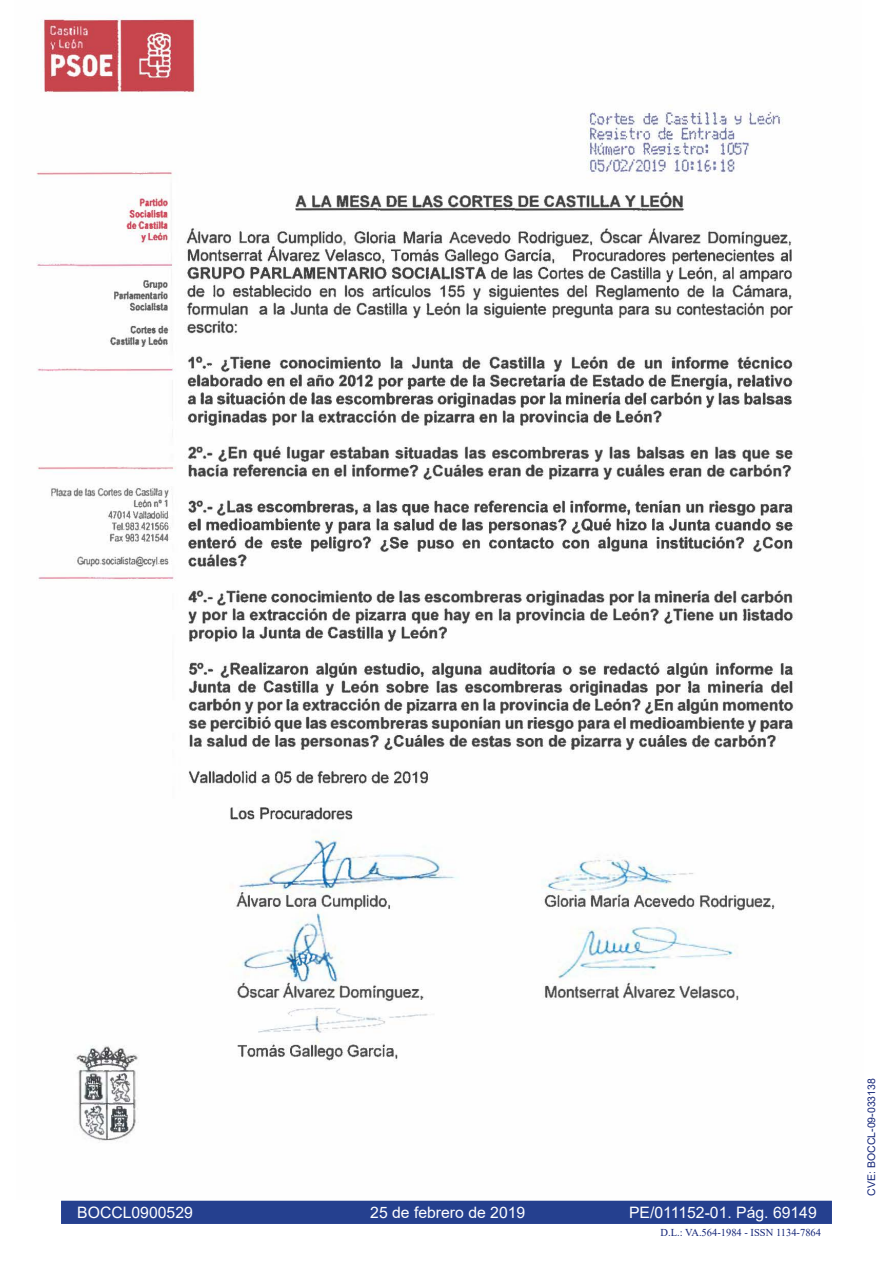
<style>
.page{position:relative;width:893px;height:1263px;background:#fff}
.page>*{position:absolute;margin:0;border:0;box-sizing:border-box;transform-origin:0 0}
.t1{font:15.75px "Arial";color:#fff}
.t2{font:10.5px "Times New Roman";color:#132477}
.t3{font:10.5px "Arial";color:#132477}
</style>
<div class="page">
<div style="left:60px;top:1200px;width:773px;height:25px;background:#25408f"></div>
<div style="left:60px;top:1199px;width:773px;height:26px;border:2px solid #fff"></div>
<img style="left:36px;top:16px;width:797px;height:1184px">
<p class="t1" style="left:77px;top:1202px;width:117px">BOCCL0900529</p>
<p class="t1" style="left:370px;top:1202px;width:156px">25 de febrero de 2019</p>
<p class="t1" style="left:629px;top:1202px;width:189px">PE/011152-01. Pág. 69149</p>
<p class="t2" style="left:661px;top:1225px;width:162px">D.L.: VA.564-1984 - ISSN 1134-7864</p>
<p class="t3" style="left:864px;top:1195px;width:119px;rotate:-90deg">CVE: BOCCL-09-033138</p>
</div>
